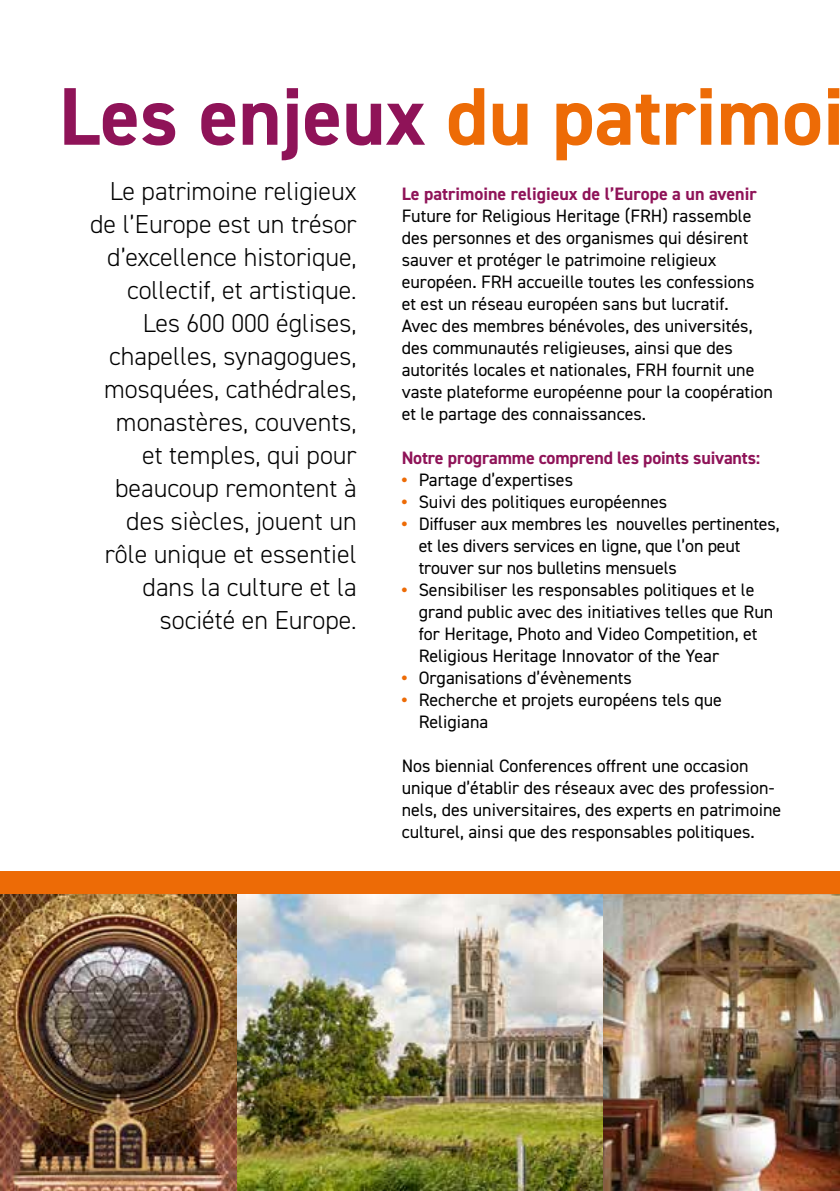
<style>
.page{position:relative;width:840px;height:1191px;background:#fff}
.page>*{position:absolute;margin:0;border:0;box-sizing:border-box;transform-origin:0 0}
.t1{font:700 82px "DIN2014";color:#ed6b06}
.t2{font:300 26px/33px "DIN2014";color:#000;text-align:right}
.t3{font:18px/22px "DIN2014";color:#000}
.t4{font:700 18px "DIN2014";letter-spacing:-.01em;color:#8f1358}
.s1{color:#8f1358}
.s2{font-weight:800;color:#ed6b06}
</style>
<div class="page">
<img style="left:0;top:893px;width:839px;height:298px">
<div style="left:0;top:871px;width:839px;height:22px;background:#ed6b06"></div>
<h1 class="t1" style="left:59px;top:62px;width:786px"><span class="s1">Les enjeux</span> du patrimoi</h1>
<p class="t2" style="left:90px;top:174px;width:268px">Le patrimoine religieux de l’Europe est un trésor d’excellence historique, collectif, et artistique.<br>Les 600 000 églises, chapelles, synagogues, mosquées, cathédrales, monastères, couvents, et temples, qui pour beaucoup remontent à des siècles, jouent un rôle unique et essentiel dans la culture et la société en Europe.</p>
<p class="t4" style="left:401px;top:182px;width:356px">Le patrimoine religieux de l’Europe a un avenir</p>
<p class="t3" style="left:401px;top:204px;width:372px">Future for Religious Heritage (FRH) rassemble des personnes et des organismes qui désirent sauver et protéger le patrimoine religieux européen. FRH accueille toutes les confessions et est un réseau européen sans but lucratif.<br>Avec des membres bénévoles, des universités, des communautés religieuses, ainsi que des autorités locales et nationales, FRH fournit une vaste plateforme européenne pour la coopération et le partage des connaissances.</p>
<p class="t4" style="left:401px;top:445px;width:360px">Notre programme comprend les points suivants:</p>
<p class="t3" style="left:401px;top:468px;width:173px"><span class="s2">•</span> Partage d’expertises</p>
<p class="t3" style="left:401px;top:490px;width:267px"><span class="s2">•</span> Suivi des politiques européennes</p>
<p class="t3" style="left:418px;top:512px;width:362px;text-indent:-17px"><span class="s2">•</span> Diffuser aux membres les nouvelles pertinentes, et les divers services en ligne, que l’on peut trouver sur nos bulletins mensuels</p>
<p class="t3" style="left:418px;top:578px;width:356px;text-indent:-17px"><span class="s2">•</span> Sensibiliser les responsables politiques et le grand public avec des initiatives telles que Run for Heritage, Photo and Video Competition, et Religious Heritage Innovator of the Year</p>
<p class="t3" style="left:401px;top:666px;width:232px"><span class="s2">•</span> Organisations d’évènements</p>
<p class="t3" style="left:418px;top:688px;width:305px;text-indent:-17px"><span class="s2">•</span> Recherche et projets européens tels que<br>Religiana</p>
<p class="t3" style="left:401px;top:754px;width:381px">Nos biennial Conferences offrent une occasion unique d’établir des réseaux avec des profession&shy;nels, des universitaires, des experts en patrimoine culturel, ainsi que des responsables politiques.</p>
</div>
